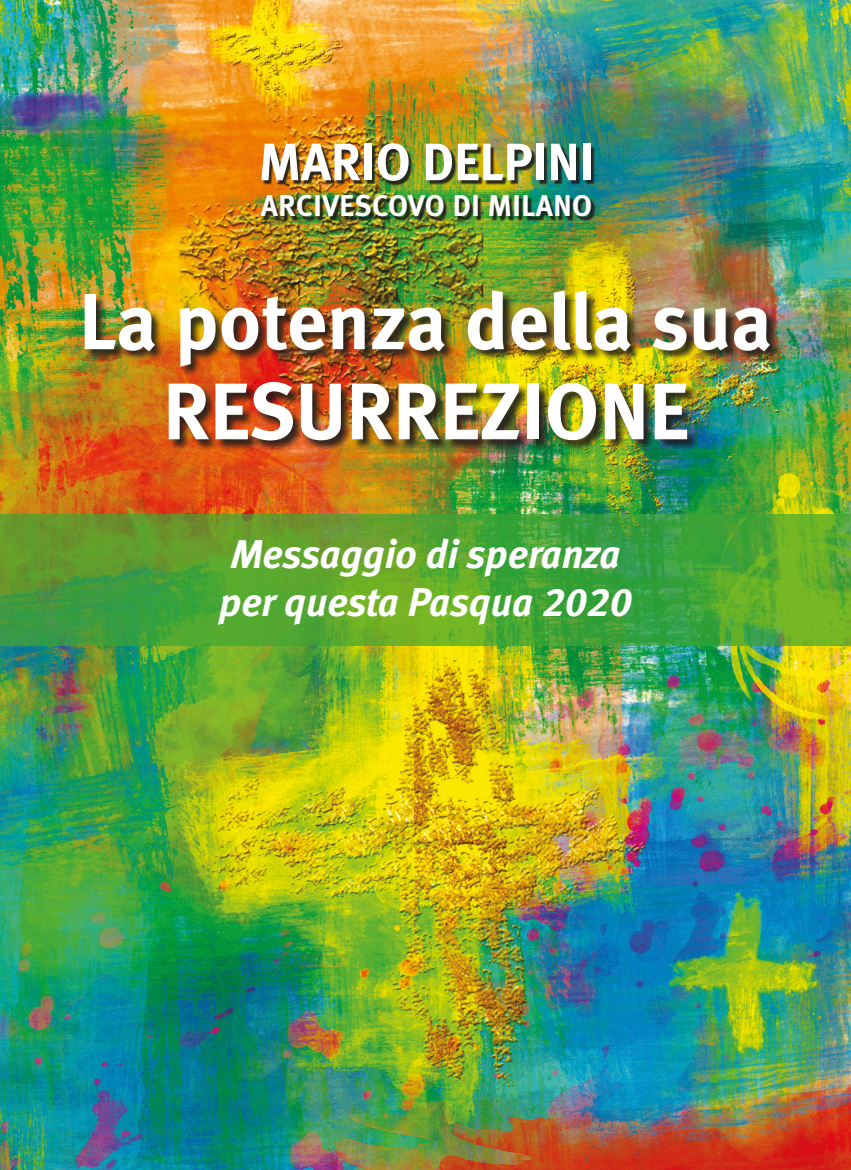
<style>
.page{position:relative;width:851px;height:1170px;background:#fff}
.page>*{position:absolute;margin:0;border:0;box-sizing:border-box;transform-origin:0 0}
.t1{font:700 80px "Meta";color:#fff}
.t2{font:700 79.5px "Meta";color:#fff}
.t3{font:52.5px "Meta Bold LF";color:#fff}
.t4{font:italic 40px/48px "Meta Bold LF";color:#fff}
.t5{font:30px "Meta Bold LF";letter-spacing:.02em;color:#fff}
</style>
<div class="page">
<img style="left:0;top:0;width:850px;height:1169px">
<div style="left:262px;top:146px;width:333px;height:74px;background:#1d1d1b;opacity:.9"></div>
<svg style="left:0;top:514px;width:850px;height:131px;background:#52a432"></svg>
<div style="left:85px;top:291px;width:696px;height:160px;background:#1d1d1b;opacity:.9"></div>
<h3 class="t3" style="left:259px;top:131px;width:337px">MARIO DELPINI</h3>
<p class="t5" style="left:261px;top:188px;width:333px">ARCIVESCOVO DI MILANO</p>
<h2 class="t2" style="left:79px;top:275px;width:694px">La potenza della sua</h2>
<h1 class="t1" style="left:163px;top:364px;width:527px">RESURREZIONE</h1>
<p class="t4" style="left:219px;top:529px;width:414px">Messaggio di speranza per questa Pasqua 2020</p>
</div>
